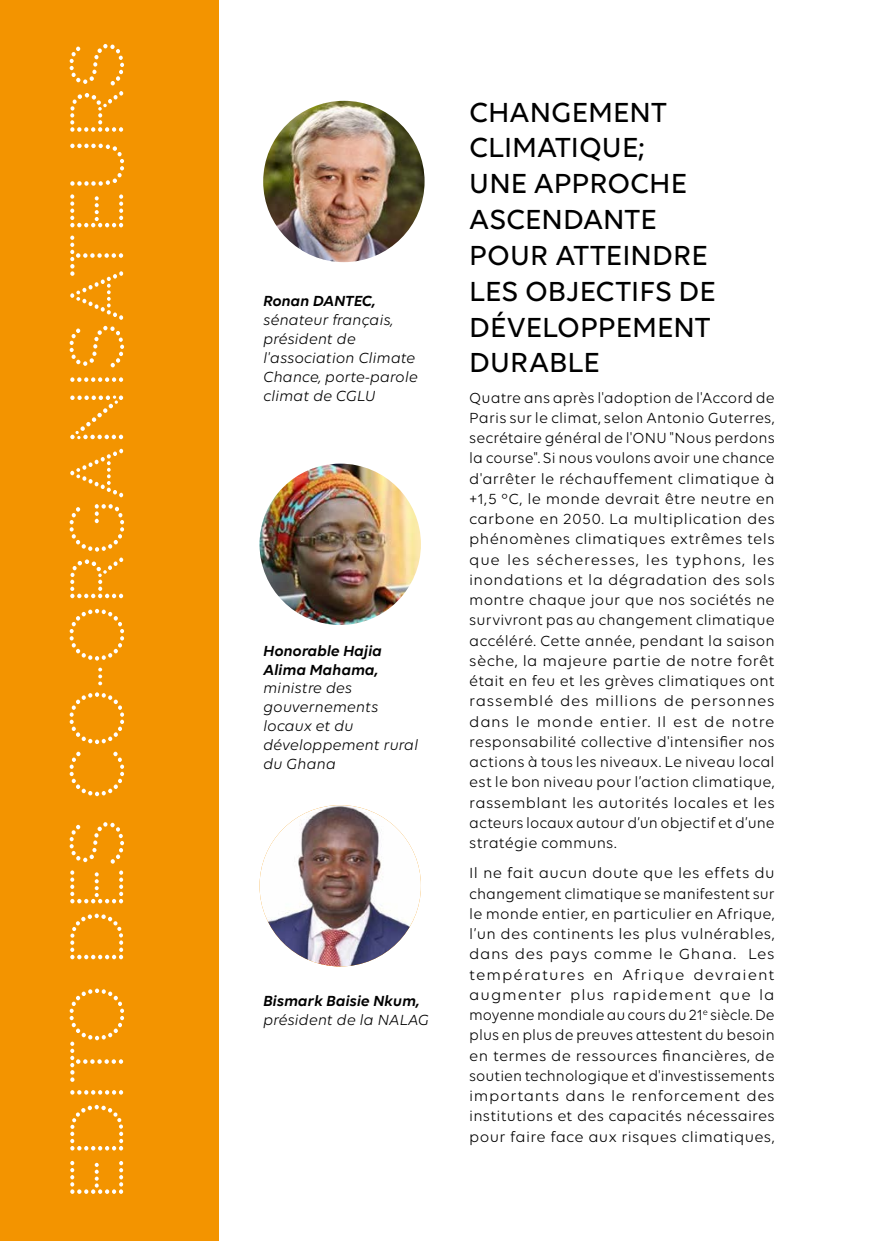
<style>
.page{position:relative;width:874px;height:1241px;background:#fff}
.page>*{position:absolute;margin:0;border:0;box-sizing:border-box;transform-origin:0 0}
.t1{font:75.25px "Punto";letter-spacing:.005em;color:#fff}
.texte_courant_10{font:500 29.75px/35.9px "Volte";color:#000}
.texte_courant_10-2{font:15.75px/20.3px "Volte";letter-spacing:.01em;color:#000;text-align:justify}
.t2{font:italic 15.75px/18.9px "Volte";color:#000}
.t3{font:italic 600 15.75px/18.9px "Volte";color:#000}
.s1{font-weight:600}
.s2{font-weight:400}
</style>
<div class="page">
<img style="left:263px;top:101px;width:161px;height:161px;border-radius:81px">
<img style="left:259px;top:463px;width:161px;height:162px;border-radius:81px">
<div style="left:0;top:0;width:218px;height:1240px;background:#f39400"></div>
<img style="left:259px;top:805px;width:161px;height:161px;border-radius:81px">
<p class="t1" style="left:54px;top:1200px;width:1161px;rotate:-90deg">EDITO DES CO-ORGANISATEURS</p>
<p class="t2" style="left:263px;top:291px;width:156px"><span class="s1">Ronan DANTEC, </span>sénateur français, président de l'association Climate<br>Chance, porte-parole climat de CGLU</p>
<p class="t2" style="left:263px;top:640px;width:156px"><span class="s1">Honorable Hajia<br>Alima Mahama, </span>ministre des gouvernements locaux et du développement rural du Ghana</p>
<p class="t3" style="left:263px;top:990px;width:167px">Bismark Baisie Nkum, <span class="s2">président de la NALAG</span></p>
<p class="texte_courant_10" style="left:469px;top:93px;width:248px">CHANGEMENT<br>CLIMATIQUE;<br>UNE APPROCHE<br>ASCENDANTE<br>POUR ATTEINDRE<br>LES OBJECTIFS DE<br>DÉVELOPPEMENT<br>DURABLE</p>
<p class="texte_courant_10-2" style="left:469px;top:387px;width:307px">Quatre ans après l'adoption de l'Accord de Paris sur le climat, selon Antonio Guterres, secrétaire général de l'ONU "Nous perdons la course". Si nous voulons avoir une chance d'arrêter le réchauffement climatique à +1,5 °C, le monde devrait être neutre en carbone en 2050. La multiplication des phénomènes climatiques extrêmes tels que les sécheresses, les typhons, les inondations et la dégradation des sols montre chaque jour que nos sociétés ne survivront pas au changement climatique accéléré. Cette année, pendant la saison sèche, la majeure partie de notre forêt était en feu et les grèves climatiques ont rassemblé des millions de personnes dans le monde entier. Il est de notre responsabilité collective d'intensifier nos actions à tous les niveaux. Le niveau local est le bon niveau pour l’action climatique, rassemblant les autorités locales et les acteurs locaux autour d’un objectif et d’une stratégie communs.</p>
<p class="texte_courant_10-2" style="left:469px;top:862px;width:307px">Il ne fait aucun doute que les effets du changement climatique se manifestent sur le monde entier, en particulier en Afrique, l’un des continents les plus vulnérables, dans des pays comme le Ghana. Les températures en Afrique devraient augmenter plus rapidement que la moyenne mondiale au cours du 21<sup>e</sup> siècle. De plus en plus de preuves attestent du besoin en termes de ressources financières, de soutien technologique et d'investissements importants dans le renforcement des institutions et des capacités nécessaires pour faire face aux risques climatiques,</p>
</div>
